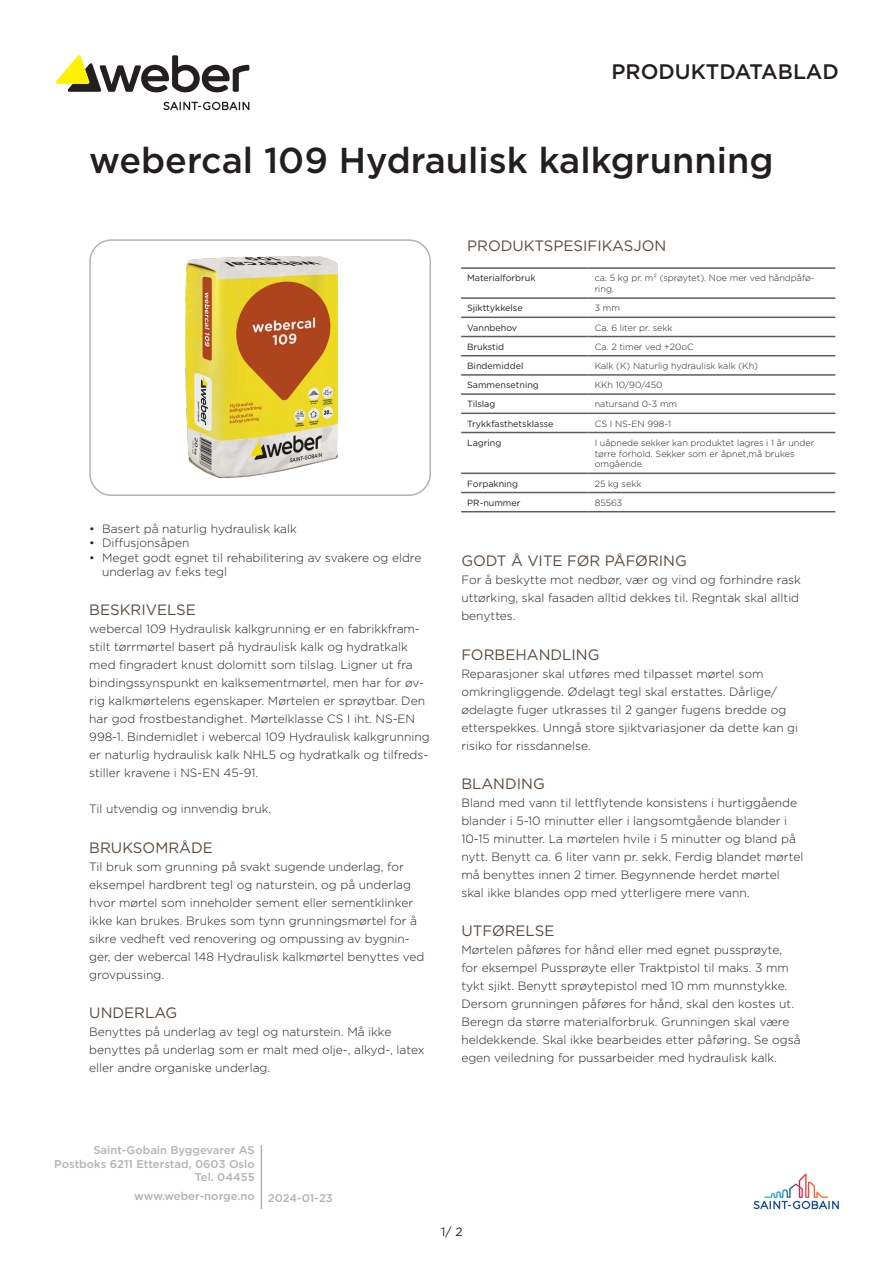
<style>
.page{position:relative;width:893px;height:1263px;background:#fff}
.page>*{position:absolute;margin:0;border:0;box-sizing:border-box;transform-origin:0 0}
.Header_Name{font:500 36px "Gotham";color:#231f20}
.t1{font:500 21px "Gotham";color:#231f20}
.Longname{font:15px "Gotham";color:#594b3f}
.header_1{font:15px "Gotham";color:#594b3f}
.Shortname{font:300 12px/18px "Gotham";color:#231f20}
.t2{font:12px "Gotham";color:#231f20}
.t3{font:500 11.25px/13.5px "Gotham";color:#b2b3b7;text-align:right}
.column_2{font:300 9px/10.8px "Gotham";color:#231f20}
.column_1{font:9px "Gotham";color:#231f20}
</style>
<div class="page">
<svg style="left:753px;top:1173px;width:86px;height:36px"></svg>
<svg style="left:163px;top:102px;width:86px;height:8px"></svg>
<svg style="left:55px;top:55px;width:194px;height:37px"></svg>
<hr style="left:261px;top:1145px;width:1px;height:64px;background:#b2b3b7">
<div style="left:89px;top:239px;width:342px;height:257px;border:2px solid #b2b3b7;border-radius:21px"></div>
<hr style="left:461px;top:267px;width:128px;height:2px;background:#5c5f61">
<hr style="left:589px;top:267px;width:246px;height:2px;background:#5c5f61">
<hr style="left:461px;top:297px;width:128px;height:2px;background:#635a60">
<hr style="left:589px;top:297px;width:246px;height:2px;background:#635a60">
<hr style="left:461px;top:317px;width:128px;height:1px;background:#635a60">
<hr style="left:589px;top:317px;width:246px;height:1px;background:#635a60">
<hr style="left:461px;top:336px;width:128px;height:1px;background:#635a60">
<hr style="left:589px;top:336px;width:246px;height:1px;background:#635a60">
<hr style="left:461px;top:355px;width:128px;height:1px;background:#635a60">
<hr style="left:589px;top:355px;width:246px;height:1px;background:#635a60">
<hr style="left:461px;top:374px;width:128px;height:2px;background:#635a60">
<hr style="left:589px;top:374px;width:246px;height:2px;background:#635a60">
<hr style="left:461px;top:393px;width:128px;height:2px;background:#635a60">
<hr style="left:589px;top:393px;width:246px;height:2px;background:#635a60">
<hr style="left:461px;top:413px;width:128px;height:1px;background:#635a60">
<hr style="left:589px;top:413px;width:246px;height:1px;background:#635a60">
<hr style="left:461px;top:432px;width:128px;height:1px;background:#635a60">
<hr style="left:589px;top:432px;width:246px;height:1px;background:#635a60">
<hr style="left:461px;top:473px;width:128px;height:1px;background:#635a60">
<hr style="left:589px;top:473px;width:246px;height:1px;background:#635a60">
<hr style="left:461px;top:492px;width:128px;height:1px;background:#635a60">
<hr style="left:461px;top:511px;width:128px;height:1px;background:#635a60">
<hr style="left:589px;top:492px;width:246px;height:1px;background:#635a60">
<hr style="left:589px;top:511px;width:246px;height:1px;background:#635a60">
<img style="left:185px;top:256px;width:152px;height:222px">
<h2 class="t1" style="left:611px;top:58px;width:229px">PRODUKTDATABLAD</h2>
<p class="Header_Name" style="left:89px;top:137px;width:686px">webercal 109 Hydraulisk kalkgrunning</p>
<p class="Shortname" style="left:89px;top:519px;width:209px">• Basert på naturlig hydraulisk kalk</p>
<p class="Shortname" style="left:89px;top:534px;width:102px">• Diffusjonsåpen</p>
<p class="Shortname" style="left:102px;top:550px;width:321px;line-height:14.4px;text-indent:-13px">• Meget godt egnet til rehabilitering av svakere og eldre underlag av f.eks tegl</p>
<p class="Longname" style="left:89px;top:600px;width:108px">BESKRIVELSE</p>
<p class="Shortname" style="left:89px;top:620px;width:342px">webercal 109 Hydraulisk kalkgrunning er en fabrikkfram&shy;stilt tørrmørtel basert på hydraulisk kalk og hydratkalk med fingradert knust dolomitt som tilslag. Ligner ut fra bindingssynspunkt en kalksementmørtel, men har for øv&shy;rig kalkmørtelens egenskaper. Mørtelen er sprøytbar. Den har god frostbestandighet. Mørtelklasse CS I iht. NS-EN 998-1. Bindemidlet i webercal 109 Hydraulisk kalkgrunning er naturlig hydraulisk kalk NHL5 og hydratkalk og tilfreds&shy;stiller kravene i NS-EN 45-91.</p>
<p class="Shortname" style="left:89px;top:800px;width:184px">Til utvendig og innvendig bruk.</p>
<p class="Longname" style="left:89px;top:838px;width:125px">BRUKSOMRÅDE</p>
<p class="Shortname" style="left:89px;top:857px;width:337px">Til bruk som grunning på svakt sugende underlag, for eksempel hardbrent tegl og naturstein, og på underlag hvor mørtel som inneholder sement eller sementklinker ikke kan brukes. Brukes som tynn grunningsmørtel for å sikre vedheft ved renovering og ompussing av bygnin&shy;ger, der webercal 148 Hydraulisk kalkmørtel benyttes ved grovpussing.</p>
<p class="Longname" style="left:89px;top:1003px;width:90px">UNDERLAG</p>
<p class="Shortname" style="left:89px;top:1022px;width:337px">Benyttes på underlag av tegl og naturstein. Må ikke benyttes på underlag som er malt med olje-, alkyd-, latex eller andre organiske underlag.</p>
<p class="header_1" style="left:467px;top:236px;width:201px">PRODUKTSPESIFIKASJON</p>
<p class="column_1" style="left:467px;top:272px;width:70px">Materialforbruk</p>
<p class="column_2" style="left:595px;top:272px;width:221px">ca. 5 kg pr. m² (sprøytet). Noe mer ved håndpåfø&shy;ring.</p>
<p class="column_1" style="left:467px;top:302px;width:57px">Sjikttykkelse</p>
<p class="column_2" style="left:595px;top:302px;width:27px">3 mm</p>
<p class="column_1" style="left:467px;top:322px;width:52px">Vannbehov</p>
<p class="column_2" style="left:595px;top:322px;width:79px">Ca. 6 liter pr. sekk</p>
<p class="column_1" style="left:467px;top:341px;width:39px">Brukstid</p>
<p class="column_2" style="left:595px;top:341px;width:101px">Ca. 2 timer ved +20oC</p>
<p class="column_1" style="left:467px;top:360px;width:58px">Bindemiddel</p>
<p class="column_2" style="left:595px;top:360px;width:165px">Kalk (K) Naturlig hydraulisk kalk (Kh)</p>
<p class="column_1" style="left:467px;top:379px;width:73px">Sammensetning</p>
<p class="column_2" style="left:595px;top:379px;width:69px">KKh 10/90/450</p>
<p class="column_1" style="left:467px;top:398px;width:30px">Tilslag</p>
<p class="column_2" style="left:595px;top:398px;width:84px">natursand 0-3 mm</p>
<p class="column_1" style="left:467px;top:418px;width:88px">Trykkfasthetsklasse</p>
<p class="column_2" style="left:595px;top:418px;width:78px">CS I NS-EN 998-1</p>
<p class="column_1" style="left:467px;top:437px;width:36px">Lagring</p>
<p class="column_2" style="left:595px;top:437px;width:221px">I uåpnede sekker kan produktet lagres i 1 år under tørre forhold. Sekker som er åpnet,må brukes omgående.</p>
<p class="column_1" style="left:467px;top:478px;width:52px">Forpakning</p>
<p class="column_2" style="left:595px;top:478px;width:48px">25 kg sekk</p>
<p class="column_1" style="left:467px;top:497px;width:55px">PR-nummer</p>
<p class="column_2" style="left:595px;top:497px;width:29px">85563</p>
<p class="Longname" style="left:461px;top:551px;width:227px">GODT Å VITE FØR PÅFØRING</p>
<p class="Shortname" style="left:461px;top:571px;width:341px">For å beskytte mot nedbør, vær og vind og forhindre rask uttørking, skal fasaden alltid dekkes til. Regntak skal alltid benyttes.</p>
<p class="Longname" style="left:461px;top:645px;width:140px">FORBEHANDLING</p>
<p class="Shortname" style="left:461px;top:664px;width:338px">Reparasjoner skal utføres med tilpasset mørtel som omkringliggende. Ødelagt tegl skal erstattes. Dårlige/ ødelagte fuger utkrasses til 2 ganger fugens bredde og etterspekkes. Unngå store sjiktvariasjoner da dette kan gi risiko for rissdannelse.</p>
<p class="Longname" style="left:461px;top:774px;width:85px">BLANDING</p>
<p class="Shortname" style="left:461px;top:793px;width:343px">Bland med vann til lettflytende konsistens i hurtiggående blander i 5-10 minutter eller i langsomtgående blander i 10-15 minutter. La mørtelen hvile i 5 minutter og bland på nytt. Benytt ca. 6 liter vann pr. sekk. Ferdig blandet mørtel må benyttes innen 2 timer. Begynnende herdet mørtel skal ikke blandes opp med ytterligere mere vann.</p>
<p class="Longname" style="left:461px;top:921px;width:95px">UTFØRELSE</p>
<p class="Shortname" style="left:461px;top:941px;width:341px">Mørtelen påføres for hånd eller med egnet pussprøyte, for eksempel Pussprøyte eller Traktpistol til maks. 3 mm tykt sjikt. Benytt sprøytepistol med 10 mm munnstykke.<br>Dersom grunningen påføres for hånd, skal den kostes ut.<br>Beregn da større materialforbruk. Grunningen skal være heldekkende. Skal ikke bearbeides etter påføring. Se også egen veiledning for pussarbeider med hydraulisk kalk.</p>
<p class="t3" style="left:54px;top:1143px;width:202px">Saint-Gobain Byggevarer AS<br>Postboks 6211 Etterstad, 0603 Oslo<br>Tel. 04455</p>
<p class="t3" style="left:134px;top:1189px;width:200px">www.weber-norge.no 2024-01-23</p>
<p class="t2" style="left:441px;top:1224px;width:23px">1/ 2</p>
</div>
